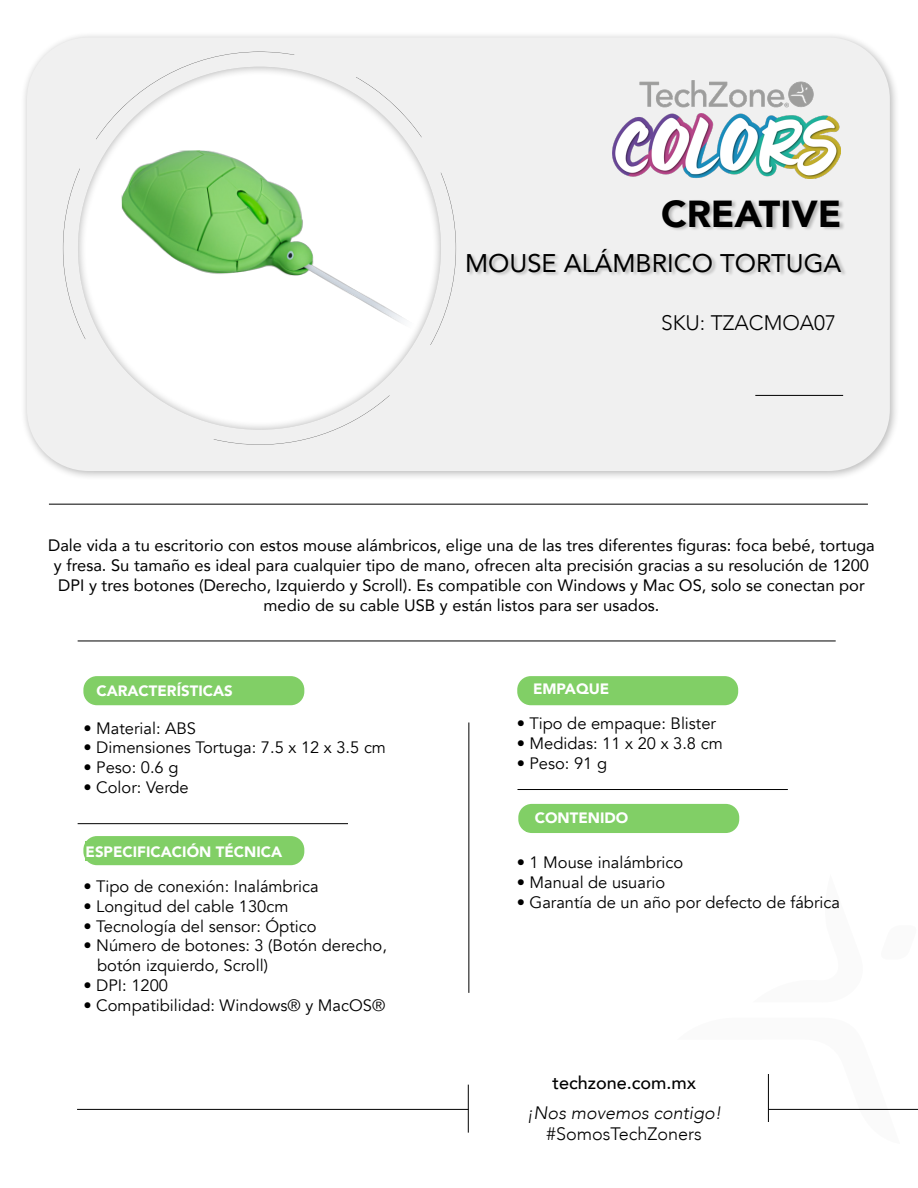
<style>
.page{position:relative;width:918px;height:1188px;background:#fff}
.page>*{position:absolute;margin:0;border:0;box-sizing:border-box;transform-origin:0 0}
.t1{font:900 37.5px "Avenir";color:#000}
.t2{font:25.5px "Avenir";color:#000}
.t3{font:300 21px "Avenir";color:#000}
.t4{font:italic 300 18px "Avenir";color:#000}
.t5{font:300 18px "Avenir";color:#000}
.t6{font:500 18px "Avenir";color:#000}
.t7{font:16.5px "Avenir";color:#000}
.t8{font:16.5px/19.8px "Avenir";color:#000;text-align:center}
.t9{font:900 15px "Avenir";color:#fff}
</style>
<div class="page">
<div style="left:20px;top:31px;width:879px;height:450px;background:#000;opacity:.28"></div>
<div style="left:27px;top:38px;width:863px;height:433px;background:#f0f0f0;border-radius:62px"></div>
<hr style="left:468px;top:1085px;width:1px;height:48px;background:#000">
<div style="left:78px;top:66px;width:364px;height:365px;background:#000;opacity:.37"></div>
<div style="left:468px;top:199px;width:379px;height:78px;background:#000;opacity:.23"></div>
<hr style="left:77px;top:1109px;width:391px;height:1px;background:#000">
<hr style="left:518px;top:789px;width:270px;height:1px;background:#000">
<hr style="left:78px;top:823px;width:270px;height:1px;background:#000">
<hr style="left:755px;top:395px;width:88px;height:1px;background:#000">
<hr style="left:49px;top:504px;width:819px;height:1px;background:#000">
<hr style="left:78px;top:641px;width:758px;height:1px;background:#000">
<div style="left:213px;top:395px;width:178px;height:51px;background:#000;opacity:.37"></div>
<div style="left:96px;top:51px;width:199px;height:90px;background:#000;opacity:.37"></div>
<div style="left:354px;top:77px;width:69px;height:63px;background:#000;opacity:.37"></div>
<div style="left:429px;top:171px;width:28px;height:176px;background:#000;opacity:.37"></div>
<div style="left:63px;top:168px;width:25px;height:174px;background:#000;opacity:.37"></div>
<hr style="left:469px;top:723px;width:1px;height:270px;background:#000">
<svg style="left:767px;top:1074px;width:151px;height:48px"></svg>
<div style="left:83px;top:836px;width:221px;height:29px;background:#81cf66;border-radius:14px"></div>
<div style="left:83px;top:676px;width:221px;height:29px;background:#81cf66;border-radius:14px"></div>
<div style="left:518px;top:804px;width:221px;height:29px;background:#81cf66;border-radius:14px"></div>
<div style="left:517px;top:676px;width:221px;height:29px;background:#81cf66;border-radius:14px"></div>
<img style="left:121px;top:147px;width:296px;height:188px">
<img style="left:612px;top:81px;width:229px;height:98px">
<p class="t1" style="left:661px;top:182px;width:182px">CREATIVE</p>
<p class="t2" style="left:465px;top:243px;width:378px">MOUSE ALÁMBRICO TORTUGA</p>
<p class="t3" style="left:661px;top:310px;width:177px">SKU: TZACMOA07</p>
<p class="t8" style="left:48px;top:535px;width:828px">Dale vida a tu escritorio con estos mouse alámbricos, elige una de las tres diferentes figuras: foca bebé, tortuga y fresa. Su tamaño es ideal para cualquier tipo de mano, ofrecen alta precisión gracias a su resolución de 1200<br>DPI y tres botones (Derecho, Izquierdo y Scroll). Es compatible con Windows y Mac OS, solo se conectan por medio de su cable USB y están listos para ser usados.</p>
<p class="t9" style="left:96px;top:678px;width:138px">CARACTERÍSTICAS</p>
<p class="t7" style="left:83px;top:718px;width:114px">• Material: ABS</p>
<p class="t7" style="left:83px;top:738px;width:304px">• Dimensiones Tortuga: 7.5 x 12 x 3.5 cm</p>
<p class="t7" style="left:83px;top:758px;width:97px">• Peso: 0.6 g</p>
<p class="t7" style="left:83px;top:778px;width:107px">• Color: Verde</p>
<p class="t9" style="left:86px;top:838px;width:198px">ESPECIFICACIÓN TÉCNICA</p>
<p class="t7" style="left:83px;top:877px;width:237px">• Tipo de conexión: Inalámbrica</p>
<p class="t7" style="left:83px;top:896px;width:207px">• Longitud del cable 130cm</p>
<p class="t7" style="left:83px;top:916px;width:235px">• Tecnología del sensor: Óptico</p>
<p class="t7" style="left:83px;top:936px;width:305px">• Número de botones: 3 (Botón derecho,</p>
<p class="t7" style="left:97px;top:956px;width:172px">botón izquierdo, Scroll)</p>
<p class="t7" style="left:83px;top:976px;width:86px">• DPI: 1200</p>
<p class="t7" style="left:83px;top:995px;width:303px">• Compatibilidad: Windows® y MacOS®</p>
<p class="t9" style="left:533px;top:676px;width:78px">EMPAQUE</p>
<p class="t7" style="left:517px;top:714px;width:201px">• Tipo de empaque: Blister</p>
<p class="t7" style="left:517px;top:734px;width:208px">• Medidas: 11 x 20 x 3.8 cm</p>
<p class="t7" style="left:517px;top:754px;width:92px">• Peso: 91 g</p>
<p class="t9" style="left:535px;top:805px;width:95px">CONTENIDO</p>
<p class="t7" style="left:517px;top:853px;width:168px">• 1 Mouse inalámbrico</p>
<p class="t7" style="left:517px;top:872px;width:150px">• Manual de usuario</p>
<p class="t7" style="left:517px;top:892px;width:325px">• Garantía de un año por defecto de fábrica</p>
<p class="t6" style="left:552px;top:1068px;width:145px">techzone.com.mx</p>
<p class="t4" style="left:527px;top:1102px;width:196px">¡Nos movemos contigo!</p>
<p class="t5" style="left:547px;top:1123px;width:157px">#SomosTechZoners</p>
</div>
